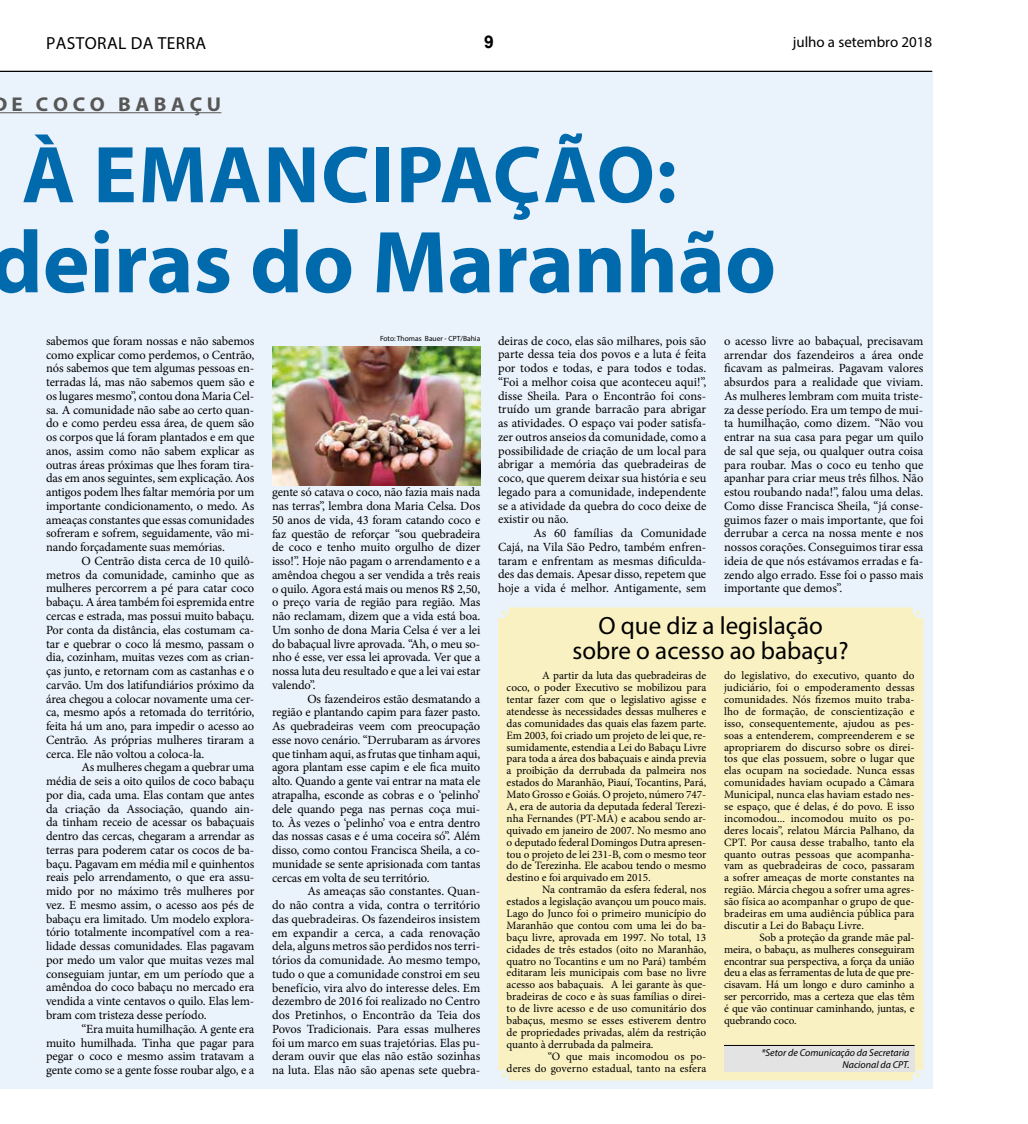
<style>
.page{position:relative;width:1028px;height:1124px;background:#fff}
.page>*{position:absolute;margin:0;border:0;box-sizing:border-box;transform-origin:0 0}
.t1{font:700 88.75px "Myriad Pro";color:#006aad}
.t2{font:700 81.25px "Myriad Pro";letter-spacing:.02em;color:#006aad}
.t3{font:25px/25px "Myriad Pro";color:#000;text-align:center}
.t4{font:700 20px "Myriad Pro";color:#575756;scale:1.05 1}
.t5{font:17.5px "Myriad Pro";letter-spacing:.02em;color:#000}
.t6{font:700 17.5px "Arial";color:#000}
.t7{font:15px "Myriad Pro";color:#000}
.t8{font:12.5px/13.8px "Minion Pro";letter-spacing:-.01em;color:#000;text-align:justify}
.t9{font:11.25px/11.9px "Minion Pro";color:#000;text-align:justify}
.t10{font:italic 10px/12px "Myriad Pro";color:#000;text-align:right}
.t11{font:7.5px "Myriad Pro";color:#000}
</style>
<div class="page">
<div style="left:0;top:72px;width:932px;height:1016px;background:#eaf2fb"></div>
<div style="left:498px;top:607px;width:425px;height:473px;background:#f9f1c1"></div>
<hr style="left:0;top:71px;width:932px;height:1px;background:#000">
<hr style="left:0;top:112px;width:221px;height:1px;background:#575756">
<div style="left:724px;top:1045px;width:190px;height:26px;background:#e3e3e3"></div>
<hr style="left:724px;top:1044px;width:190px;height:1px;background:#000">
<img style="left:272px;top:346px;width:208px;height:139px">
<h3 class="t5" style="left:46px;top:32px;width:162px">PASTORAL DA TERRA</h3>
<h3 class="t6" style="left:484px;top:30px;width:11px">9</h3>
<h3 class="t4" style="left:11px;top:91px;width:201px">E C O C O B A B A Ç U</h3>
<h2 class="t2" style="left:22px;top:122px;width:656px">À EMANCIPAÇÃO:</h2>
<h1 class="t1" style="left:-10px;top:204px;width:788px">deiras do Maranhão</h1>
<p class="t7" style="left:792px;top:32px;width:141px">julho a setembro 2018</p>
<p class="t8" style="left:46px;top:334px;width:210px">sabemos que foram nossas e não sabemos como explicar como perdemos, o Centrão, nós sabemos que tem algumas pessoas en&shy;terradas lá, mas não sabemos quem são e os lugares mesmo”, contou dona Maria Cel&shy;sa. A comunidade não sabe ao certo quan&shy;do e como perdeu essa área, de quem são os corpos que lá foram plantados e em que anos, assim como não sabem explicar as outras áreas próximas que lhes foram tira&shy;das em anos seguintes, sem explicação. Aos antigos podem lhes faltar memória por um importante condicionamento, o medo. As ameaças constantes que essas comunidades sofreram e sofrem, seguidamente, vão mi&shy;nando forçadamente suas memórias.</p>
<p class="t8" style="left:46px;top:554px;width:210px;text-indent:35px">O Centrão dista cerca de 10 quilô&shy;metros da comunidade, caminho que as mulheres percorrem a pé para catar coco babaçu. A área também foi espremida entre cercas e estrada, mas possui muito babaçu.<br>Por conta da distância, elas costumam ca&shy;tar e quebrar o coco lá mesmo, passam o dia, cozinham, muitas vezes com as crian&shy;ças junto, e retornam com as castanhas e o carvão. Um dos latifundiários próximo da área chegou a colocar novamente uma cer&shy;ca, mesmo após a retomada do território, feita há um ano, para impedir o acesso ao Centrão. As próprias mulheres tiraram a cerca. Ele não voltou a coloca-la.</p>
<p class="t8" style="left:46px;top:760px;width:210px;text-indent:35px">As mulheres chegam a quebrar uma média de seis a oito quilos de coco babaçu por dia, cada uma. Elas contam que antes da criação da Associação, quando ain&shy;da tinham receio de acessar os babaçuais dentro das cercas, chegaram a arrendar as terras para poderem catar os cocos de ba&shy;baçu. Pagavam em média mil e quinhentos reais pelo arrendamento, o que era assu&shy;mido por no máximo três mulheres por vez. E mesmo assim, o acesso aos pés de babaçu era limitado. Um modelo explora&shy;tório totalmente incompatível com a rea&shy;lidade dessas comunidades. Elas pagavam por medo um valor que muitas vezes mal conseguiam juntar, em um período que a amêndoa do coco babaçu no mercado era vendida a vinte centavos o quilo. Elas lem&shy;bram com tristeza desse período.</p>
<p class="t8" style="left:46px;top:1021px;width:210px;text-indent:35px">“Era muita humilhação. A gente era muito humilhada. Tinha que pagar para pegar o coco e mesmo assim tratavam a gente como se a gente fosse roubar algo, e a</p>
<p class="t11" style="left:380px;top:334px;width:102px">Foto: Thomas Bauer - CPT/Bahia</p>
<p class="t8" style="left:272px;top:485px;width:210px">gente só catava o coco, não fazia mais nada nas terras”, lembra dona Maria Celsa. Dos 50 anos de vida, 43 foram catando coco e faz questão de reforçar “sou quebradeira de coco e tenho muito orgulho de dizer isso!”. Hoje não pagam o arrendamento e a amêndoa chegou a ser vendida a três reais o quilo. Agora está mais ou menos R$ 2,50, o preço varia de região para região. Mas não reclamam, dizem que a vida está boa.<br>Um sonho de dona Maria Celsa é ver a lei do babaçual livre aprovada. “Ah, o meu so&shy;nho é esse, ver essa lei aprovada. Ver que a nossa luta deu resultado e que a lei vai estar valendo”.</p>
<p class="t8" style="left:272px;top:691px;width:210px;text-indent:35px">Os fazendeiros estão desmatando a região e plantando capim para fazer pasto.<br>As quebradeiras veem com preocupação esse novo cenário. “Derrubaram as árvores que tinham aqui, as frutas que tinham aqui, agora plantam esse capim e ele fica muito alto. Quando a gente vai entrar na mata ele atrapalha, esconde as cobras e o ‘pelinho’ dele quando pega nas pernas coça mui&shy;to. Às vezes o ‘pelinho’ voa e entra dentro das nossas casas e é uma coceira só”. Além disso, como contou Francisca Sheila, a co&shy;munidade se sente aprisionada com tantas cercas em volta de seu território.</p>
<p class="t8" style="left:272px;top:884px;width:210px;text-indent:35px">As ameaças são constantes. Quan&shy;do não contra a vida, contra o território das quebradeiras. Os fazendeiros insistem em expandir a cerca, a cada renovação dela, alguns metros são perdidos nos terri&shy;tórios da comunidade. Ao mesmo tempo, tudo o que a comunidade constroi em seu benefício, vira alvo do interesse deles. Em dezembro de 2016 foi realizado no Centro dos Pretinhos, o Encontrão da Teia dos Povos Tradicionais. Para essas mulheres foi um marco em suas trajetórias. Elas pu&shy;deram ouvir que elas não estão sozinhas na luta. Elas não são apenas sete quebra-</p>
<p class="t8" style="left:498px;top:334px;width:210px">deiras de coco, elas são milhares, pois são parte dessa teia dos povos e a luta é feita por todos e todas, e para todos e todas. “Foi a melhor coisa que aconteceu aqui!”, disse Sheila. Para o Encontrão foi cons&shy;truído um grande barracão para abrigar as atividades. O espaço vai poder satisfa&shy;zer outros anseios da comunidade, como a possibilidade de criação de um local para abrigar a memória das quebradeiras de coco, que querem deixar sua história e seu legado para a comunidade, independente se a atividade da quebra do coco deixe de existir ou não.</p>
<p class="t8" style="left:498px;top:526px;width:210px;text-indent:35px">As 60 famílias da Comunidade Cajá, na Vila São Pedro, também enfren&shy;taram e enfrentam as mesmas dificulda&shy;des das demais. Apesar disso, repetem que hoje a vida é melhor. Antigamente, sem</p>
<p class="t8" style="left:724px;top:334px;width:201px">o acesso livre ao babaçual, precisavam arrendar dos fazendeiros a área onde ficavam as palmeiras. Pagavam valores absurdos para a realidade que viviam.<br>As mulheres lembram com muita triste&shy;za desse período. Era um tempo de mui&shy;ta humilhação, como dizem. “Não vou entrar na sua casa para pegar um quilo de sal que seja, ou qualquer outra coisa para roubar. Mas o coco eu tenho que apanhar para criar meus três filhos. Não estou roubando nada!”, falou uma delas.<br>Como disse Francisca Sheila, “já conse&shy;guimos fazer o mais importante, que foi derrubar a cerca na nossa mente e nos nossos corações. Conseguimos tirar essa ideia de que nós estávamos erradas e fa&shy;zendo algo errado. Esse foi o passo mais importante que demos”.</p>
<h3 class="t3" style="left:572px;top:613px;width:277px">O que diz a legislação sobre o acesso ao babaçu?</h3>
<p class="t9" style="left:724px;top:669px;width:192px">do legislativo, do executivo, quanto do judiciário, foi o empoderamento dessas comunidades. Nós fizemos muito traba&shy;lho de formação, de conscientização e isso, consequentemente, ajudou as pes&shy;soas a entenderem, compreenderem e se apropriarem do discurso sobre os direi&shy;tos que elas possuem, sobre o lugar que elas ocupam na sociedade. Nunca essas comunidades haviam ocupado a Câmara Municipal, nunca elas haviam estado nes&shy;se espaço, que é delas, é do povo. E isso incomodou... incomodou muito os po&shy;deres locais”, relatou Márcia Palhano, da CPT. Por causa desse trabalho, tanto ela quanto outras pessoas que acompanha&shy;vam as quebradeiras de coco, passaram a sofrer ameaças de morte constantes na região. Márcia chegou a sofrer uma agres&shy;são física ao acompanhar o grupo de que&shy;bradeiras em uma audiência pública para discutir a Lei do Babaçu Livre.</p>
<p class="t9" style="left:724px;top:931px;width:192px;text-indent:35px">Sob a proteção da grande mãe pal&shy;meira, o babaçu, as mulheres conseguiram encontrar sua perspectiva, a força da união deu a elas as ferramentas de luta de que pre&shy;cisavam. Há um longo e duro caminho a ser percorrido, mas a certeza que elas têm é que vão continuar caminhando, juntas, e quebrando coco.</p>
<p class="t9" style="left:506px;top:669px;width:201px;text-indent:35px">A partir da luta das quebradeiras de coco, o poder Executivo se mobilizou para tentar fazer com que o legislativo agisse e atendesse às necessidades dessas mulheres e das comunidades das quais elas fazem parte.<br>Em 2003, foi criado um projeto de lei que, re&shy;sumidamente, estendia a Lei do Babaçu Livre para toda a área dos babaçuais e ainda previa a proibição da derrubada da palmeira nos estados do Maranhão, Piauí, Tocantins, Pará, Mato Grosso e Goiás. O projeto, número 747- A, era de autoria da deputada federal Terezi&shy;nha Fernandes (PT-MA) e acabou sendo ar&shy;quivado em janeiro de 2007. No mesmo ano o deputado federal Domingos Dutra apresen&shy;tou o projeto de lei 231-B, com o mesmo teor do de Terezinha. Ele acabou tendo o mesmo destino e foi arquivado em 2015.</p>
<p class="t9" style="left:506px;top:883px;width:201px;text-indent:35px">Na contramão da esfera federal, nos estados a legislação avançou um pouco mais.<br>Lago do Junco foi o primeiro município do Maranhão que contou com uma lei do ba&shy;baçu livre, aprovada em 1997. No total, 13 cidades de três estados (oito no Maranhão, quatro no Tocantins e um no Pará) também editaram leis municipais com base no livre acesso aos babaçuais. A lei garante às que&shy;bradeiras de coco e às suas famílias o direi&shy;to de livre acesso e de uso comunitário dos babaçus, mesmo se esses estiverem dentro de propriedades privadas, além da restrição quanto à derrubada da palmeira.</p>
<p class="t9" style="left:506px;top:1049px;width:201px;text-align:right">“O que mais incomodou os po-<br>deres do governo estadual, tanto na esfera</p>
<p class="t10" style="left:761px;top:1045px;width:150px">*Setor de Comunicação da Secretaria<br>Nacional da CPT.</p>
</div>
